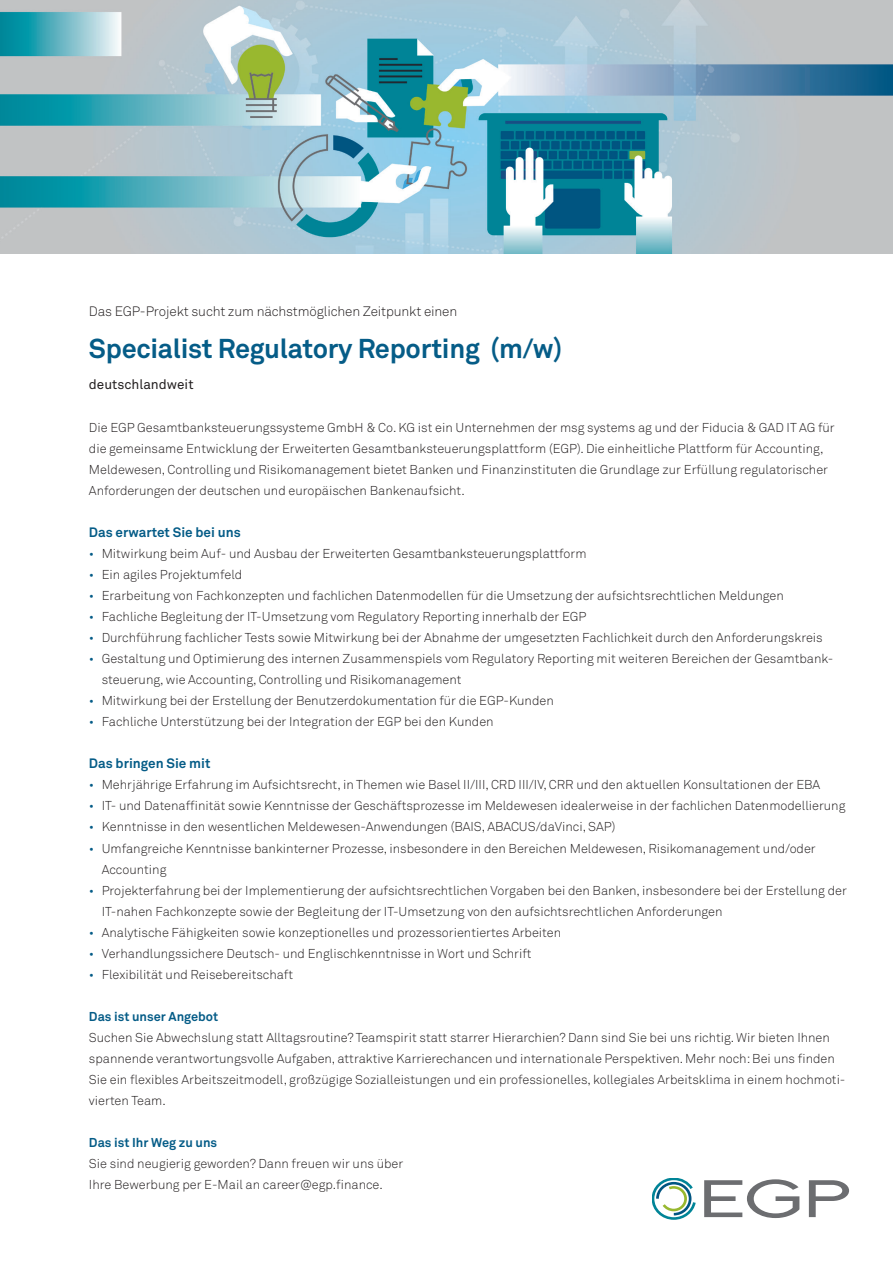
<style>
.page{position:relative;width:893px;height:1263px;background:#fff}
.page>*{position:absolute;margin:0;border:0;box-sizing:border-box;transform-origin:0 0}
.t1{font:700 27px "Akkurat Std";letter-spacing:-.01em;color:#055c87}
.t2{font:300 13.5px "Akkurat Std";letter-spacing:-.01em;color:#231f20}
.t3{font:700 13.5px "Akkurat Std";color:#055c87}
.t4{font:13.5px "Akkurat Std";color:#231f20}
.t5{font:300 12.75px/21px "Akkurat Std";color:#231f20}
.t6{font:700 12.75px "Akkurat Std";color:#055c87}
.s1{color:#055c87}
</style>
<div class="page">
<svg style="left:704px;top:1179px;width:145px;height:39px"></svg>
<svg style="left:653px;top:1179px;width:43px;height:41px"></svg>
<img style="left:0;top:0;width:893px;height:253px">
<p class="t2" style="left:89px;top:303px;width:370px">Das EGP-Projekt sucht zum nächstmöglichen Zeitpunkt einen</p>
<h1 class="t1" style="left:89px;top:332px;width:475px">Specialist Regulatory Reporting (m/w)</h1>
<p class="t4" style="left:89px;top:377px;width:106px">deutschlandweit</p>
<p class="t5" style="left:89px;top:417px;width:747px">Die EGP Gesamtbanksteuerungssysteme GmbH &amp; Co. KG ist ein Unternehmen der msg systems ag und der Fiducia &amp; GAD IT AG für die gemeinsame Entwicklung der Erweiterten Gesamtbanksteuerungsplattform (EGP). Die einheitliche Plattform für Accounting, Meldewesen, Controlling und Risikomanagement bietet Banken und Finanzinstituten die Grundlage zur Erfüllung regulatorischer Anforderungen der deutschen und europäischen Bankenaufsicht.</p>
<p class="t3" style="left:89px;top:524px;width:153px">Das erwartet Sie bei uns</p>
<p class="t5" style="left:89px;top:543px;width:499px"><span class="s1">•</span> Mitwirkung beim Auf- und Ausbau der Erweiterten Gesamtbanksteuerungsplattform</p>
<p class="t5" style="left:89px;top:564px;width:155px"><span class="s1">•</span> Ein agiles Projektumfeld</p>
<p class="t5" style="left:89px;top:585px;width:696px"><span class="s1">•</span> Erarbeitung von Fachkonzepten und fachlichen Datenmodellen für die Umsetzung der aufsichtsrechtlichen Meldungen</p>
<p class="t5" style="left:89px;top:606px;width:499px"><span class="s1">•</span> Fachliche Begleitung der IT-Umsetzung vom Regulatory Reporting innerhalb der EGP</p>
<p class="t5" style="left:89px;top:627px;width:735px"><span class="s1">•</span> Durchführung fachlicher Tests sowie Mitwirkung bei der Abnahme der umgesetzten Fachlichkeit durch den Anforderungskreis</p>
<p class="t5" style="left:102px;top:648px;width:733px;text-indent:-13px"><span class="s1">•</span> Gestaltung und Optimierung des internen Zusammenspiels vom Regulatory Reporting mit weiteren Bereichen der Gesamtbank&shy;steuerung, wie Accounting, Controlling und Risikomanagement</p>
<p class="t5" style="left:89px;top:690px;width:466px"><span class="s1">•</span> Mitwirkung bei der Erstellung der Benutzerdokumentation für die EGP-Kunden</p>
<p class="t5" style="left:89px;top:711px;width:406px"><span class="s1">•</span> Fachliche Unterstützung bei der Integration der EGP bei den Kunden</p>
<p class="t3" style="left:89px;top:755px;width:123px">Das bringen Sie mit</p>
<p class="t5" style="left:89px;top:774px;width:733px"><span class="s1">•</span> Mehrjährige Erfahrung im Aufsichtsrecht, in Themen wie Basel II/III, CRD III/IV, CRR und den aktuellen Konsultationen der EBA</p>
<p class="t5" style="left:89px;top:795px;width:758px"><span class="s1">•</span> IT- und Datenaffinität sowie Kenntnisse der Geschäftsprozesse im Meldewesen idealerweise in der fachlichen Datenmodellierung</p>
<p class="t5" style="left:89px;top:816px;width:528px"><span class="s1">•</span> Kenntnisse in den wesentlichen Meldewesen-Anwendungen (BAIS, ABACUS/daVinci, SAP)</p>
<p class="t5" style="left:102px;top:837px;width:716px;text-indent:-13px"><span class="s1">•</span> Umfangreiche Kenntnisse bankinterner Prozesse, insbesondere in den Bereichen Meldewesen, Risikomanagement und/oder<br>Accounting</p>
<p class="t5" style="left:102px;top:880px;width:747px;text-indent:-13px"><span class="s1">•</span> Projekterfahrung bei der Implementierung der aufsichtsrechtlichen Vorgaben bei den Banken, insbesondere bei der Erstellung der<br>IT-nahen Fachkonzepte sowie der Begleitung der IT-Umsetzung von den aufsichtsrechtlichen Anforderungen</p>
<p class="t5" style="left:89px;top:922px;width:474px"><span class="s1">•</span> Analytische Fähigkeiten sowie konzeptionelles und prozessorientiertes Arbeiten</p>
<p class="t5" style="left:89px;top:943px;width:444px"><span class="s1">•</span> Verhandlungssichere Deutsch- und Englischkenntnisse in Wort und Schrift</p>
<p class="t5" style="left:89px;top:964px;width:206px"><span class="s1">•</span> Flexibilität und Reisebereitschaft</p>
<p class="t6" style="left:89px;top:1008px;width:131px">Das ist unser Angebot</p>
<p class="t5" style="left:89px;top:1027px;width:758px">Suchen Sie Abwechslung statt Alltagsroutine? Teamspirit statt starrer Hierarchien? Dann sind Sie bei uns richtig. Wir bieten Ihnen spannende verantwortungsvolle Aufgaben, attraktive Karrierechancen und internationale Perspektiven. Mehr noch: Bei uns finden Sie ein flexibles Arbeitszeitmodell, großzügige Sozialleistungen und ein professionelles, kollegiales Arbeitsklima in einem hochmoti&shy;vierten Team.</p>
<p class="t6" style="left:89px;top:1135px;width:130px">Das ist Ihr Weg zu uns</p>
<p class="t5" style="left:89px;top:1153px;width:316px">Sie sind neugierig geworden? Dann freuen wir uns über<br>Ihre Bewerbung per E-Mail an career@egp.finance.</p>
</div>
